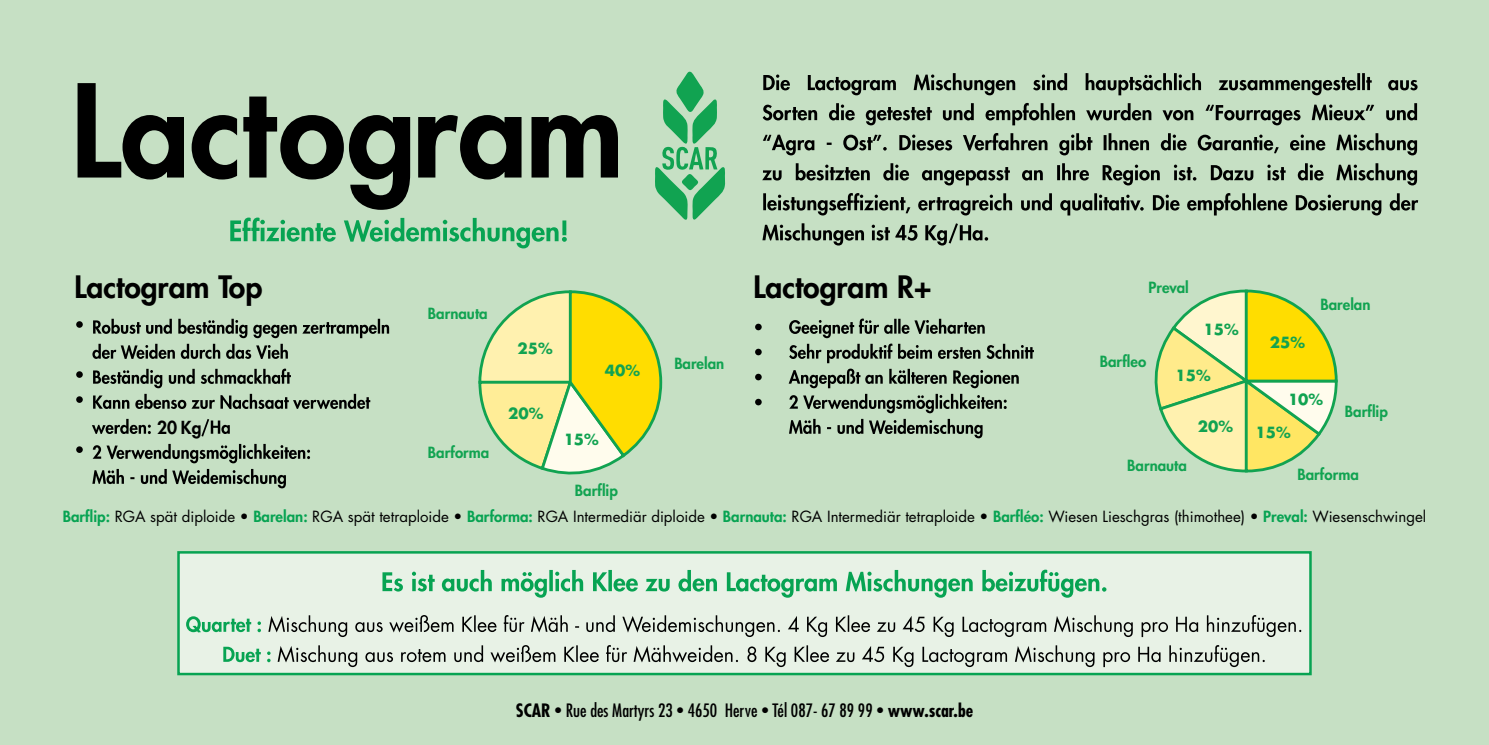
<style>
.page{position:relative;width:1489px;height:745px;background:#fff}
.page>*{position:absolute;margin:0;border:0;box-sizing:border-box;transform-origin:0 0}
.t1{font:800 30px "Futura Std";color:#000}
.t2{font:condensed 18px "Futura Std";color:#000}
.t3{font:800 17.5px "Futura Std";color:#000}
.t4{font:15px "Futura Std";color:#000}
.t5{font:800 15px "Futura LT";color:#11a351}
.t6{font:700 15px "Futura LT";color:#11a351}
.s1{font-weight:800;color:#07a352}
.s2{font-weight:700}
.s3{font-size:15.5px}
</style>
<div class="page">
<div style="left:0;top:0;width:1488px;height:744px;background:#c6e0c4"></div>
<div style="left:177px;top:550px;width:1134px;height:124px;background:#e8f2e6;border:2px solid #07a352"></div>
<svg style="left:763px;top:73px;width:654px;height:22px"></svg>
<svg style="left:762px;top:103px;width:654px;height:22px"></svg>
<svg style="left:763px;top:133px;width:653px;height:22px"></svg>
<svg style="left:762px;top:163px;width:654px;height:22px"></svg>
<svg style="left:763px;top:193px;width:654px;height:22px"></svg>
<svg style="left:762px;top:223px;width:226px;height:22px"></svg>
<svg style="left:230px;top:217px;width:337px;height:31px"></svg>
<svg style="left:76px;top:318px;width:313px;height:41px"></svg>
<svg style="left:76px;top:368px;width:294px;height:40px"></svg>
<svg style="left:92px;top:418px;width:138px;height:18px"></svg>
<svg style="left:76px;top:443px;width:234px;height:45px"></svg>
<svg style="left:755px;top:318px;width:278px;height:120px"></svg>
<svg style="left:186px;top:616px;width:75px;height:16px"></svg>
<svg style="left:268px;top:615px;width:1033px;height:21px"></svg>
<svg style="left:223px;top:646px;width:47px;height:15px"></svg>
<svg style="left:277px;top:645px;width:987px;height:21px"></svg>
<svg style="left:1154px;top:289px;width:184px;height:184px"></svg>
<svg style="left:478px;top:290px;width:185px;height:185px"></svg>
<svg style="left:655px;top:71px;width:70px;height:149px"></svg>
<svg style="left:78px;top:83px;width:540px;height:127px"></svg>
<svg style="left:382px;top:569px;width:724px;height:28px"></svg>
<h1 class="t1" style="left:74px;top:267px;width:189px">Lactogram Top</h1>
<h1 class="t1" style="left:753px;top:267px;width:179px">Lactogram R+</h1>
<p class="t3" style="left:157px;top:416px;width:46px">20 Kg</p>
<p class="t5" style="left:428px;top:303px;width:61px">Barnauta</p>
<p class="t5" style="left:428px;top:441px;width:63px">Barforma</p>
<p class="t6" style="left:517px;top:338px;width:37px">25%</p>
<p class="t6" style="left:508px;top:403px;width:37px">20%</p>
<p class="t6" style="left:605px;top:360px;width:37px">40%</p>
<p class="t6" style="left:563px;top:429px;width:37px">15%</p>
<p class="t5" style="left:575px;top:480px;width:44px">Barflip</p>
<p class="t5" style="left:674px;top:353px;width:51px">Barelan</p>
<p class="t5" style="left:1148px;top:278px;width:42px">Preval</p>
<p class="t5" style="left:1099px;top:351px;width:48px">Barfleo</p>
<p class="t6" style="left:1203px;top:319px;width:37px">15%</p>
<p class="t6" style="left:1175px;top:365px;width:37px">15%</p>
<p class="t5" style="left:1127px;top:454px;width:61px">Barnauta</p>
<p class="t6" style="left:1197px;top:416px;width:37px">20%</p>
<p class="t6" style="left:1269px;top:332px;width:37px">25%</p>
<p class="t5" style="left:1320px;top:294px;width:51px">Barelan</p>
<p class="t6" style="left:1287px;top:389px;width:37px">10%</p>
<p class="t6" style="left:1255px;top:422px;width:37px">15%</p>
<p class="t5" style="left:1344px;top:401px;width:44px">Barflip</p>
<p class="t5" style="left:1297px;top:464px;width:63px">Barforma</p>
<p class="t4" style="left:63px;top:506px;width:1364px"><span class="s1">Barflip:</span> RGA spät diploide • <span class="s1">Barelan:</span> RGA spät tetraploide • <span class="s1">Barforma:</span> RGA Intermediär diploide • <span class="s1">Barnauta:</span> RGA Intermediär tetraploide • <span class="s1">Barfléo:</span> Wiesen Lieschgras (thimothee) • <span class="s1">Preval:</span> Wiesenschwingel</p>
<p class="t2" style="left:516px;top:699px;width:459px"><span class="s2">SCAR</span> <span class="s3">•</span> Rue des Martyrs 23 <span class="s3">•</span> 4650 Herve <span class="s3">•</span> Tél 087- 67 89 99 <span class="s3">•</span> <span class="s2">www.scar.be</span></p>
</div>
